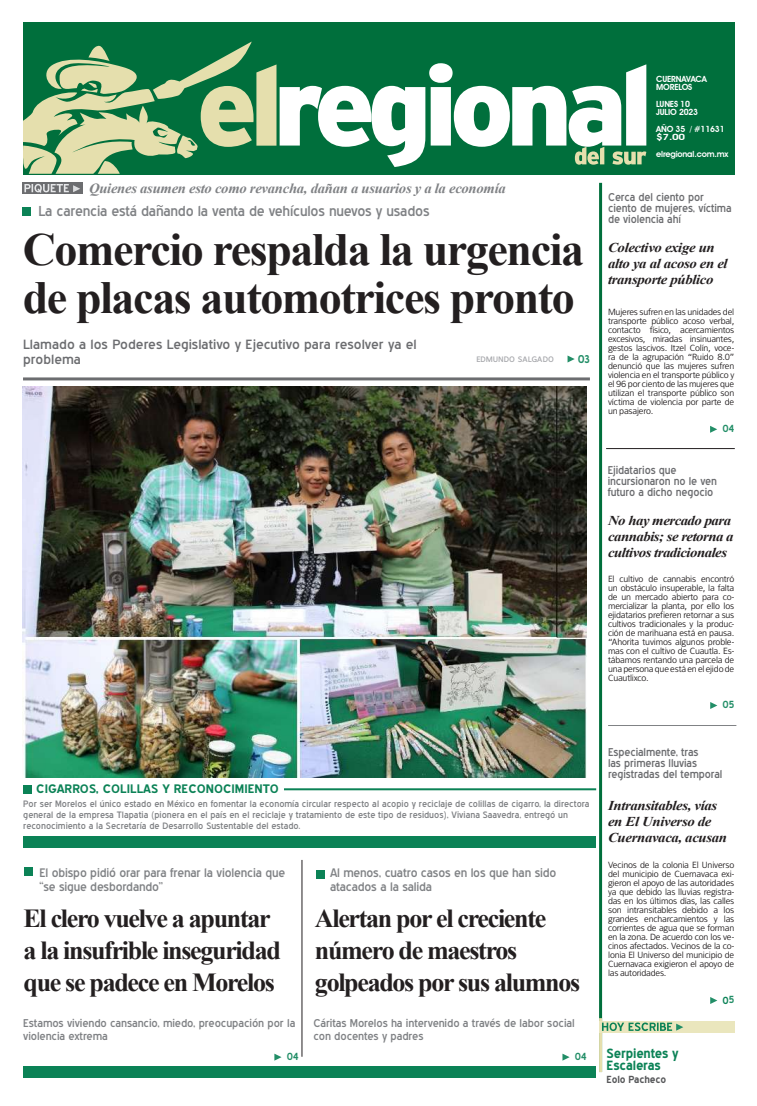
<style>
.page{position:relative;width:757px;height:1106px;background:#fff}
.page>*{position:absolute;margin:0;border:0;box-sizing:border-box;transform-origin:0 0}
.t1{font:700 46px/48px "Times New Roman";letter-spacing:-.03em;color:#231f20}
.t2{font:700 26px/32px "Times New Roman";letter-spacing:-.05em;color:#231f20}
.t3{font:italic 700 14px "Times New Roman";letter-spacing:-.02em;color:#808285;scale:1.05 1}
.t4{font:14px "Blue Highway";letter-spacing:-.015em;color:#808285;scale:1.05 1}
.t5{font:italic 700 13.5px/16px "Times New Roman";letter-spacing:-.025em;color:#231f20;scale:1.1 1}
.t6{font:13px/15px "Blue Highway";color:#6c6d70;scale:1.1 1}
.t7{font:700 13px/12.5px "Blue Highway";letter-spacing:-.015em;color:#0b8256;scale:1.05 1}
.t8{font:12px/14px "Blue Highway";letter-spacing:-.015em;color:#808285;scale:1.05 1}
.t9{font:700 12px "Blue Highway";color:#0b8256;scale:1.1 1}
.t10{font:11px/11px "Blue Highway";letter-spacing:-.01em;color:#6c6d70}
.t11{font:11px/13px "Blue Highway";letter-spacing:-.01em;color:#808285;scale:1.05 1}
.t12{font:700 11px "Blue Highway";color:#228e67}
.t13{font:700 10px "Blue Highway";letter-spacing:-.015em;color:#57585a;scale:1.05 1}
.t14{font:700 10px "Blue Highway";letter-spacing:-.005em;color:#228e67}
.t15{font:700 10px "Blue Highway";color:#0b8256}
.t16{font:9px/9px "Fran Klein";letter-spacing:-.02em;color:#231f20;text-align:justify}
.t17{font:9px/11px "Blue Highway";color:#808285;scale:1.05 1}
.t18{font:600 8.5px/8.3px "Avant Garde IT Cby BT";letter-spacing:-.02em;color:#fff}
.t19{font:700 8px "Fran Klein";color:#a8a9ad;scale:1.05 1}
.s1{color:#228e67}
</style>
<div class="page">
<div style="left:23px;top:183px;width:60px;height:11px;background:#6c6d70"></div>
<div style="left:23px;top:207px;width:8px;height:8px;background:#0b8256"></div>
<div style="left:23px;top:785px;width:8px;height:8px;background:#0b8256"></div>
<div style="left:316px;top:870px;width:8px;height:8px;background:#0b8256"></div>
<hr style="left:599px;top:183px;width:3px;height:889px;background:#006f3c">
<hr style="left:599px;top:1018px;width:3px;height:54px;background:#e5dfad">
<svg style="left:567px;top:355px;width:8px;height:7px"></svg>
<hr style="left:23px;top:377px;width:567px;height:3px;background:#6c6d70">
<div style="left:23px;top:836px;width:573px;height:11px;background:#0b8256"></div>
<div style="left:23px;top:1066px;width:573px;height:11px;background:#0b8256"></div>
<svg style="left:24px;top:184px;width:56px;height:9px"></svg>
<hr style="left:284px;top:788px;width:312px;height:2px;background:#0b8256">
<div style="left:24px;top:867px;width:9px;height:8px;background:#0b8256"></div>
<svg style="left:274px;top:1053px;width:8px;height:7px"></svg>
<svg style="left:562px;top:1053px;width:8px;height:7px"></svg>
<hr style="left:301px;top:860px;width:1px;height:196px;background:#231f20">
<svg style="left:710px;top:426px;width:7px;height:7px"></svg>
<svg style="left:710px;top:997px;width:7px;height:7px"></svg>
<hr style="left:608px;top:725px;width:128px;height:1px;background:#808285">
<svg style="left:710px;top:702px;width:7px;height:7px"></svg>
<hr style="left:606px;top:448px;width:129px;height:1px;background:#231f20">
<div style="left:23px;top:22px;width:711px;height:152px;background:#006f3c"></div>
<svg style="left:280px;top:63px;width:366px;height:104px"></svg>
<svg style="left:24px;top:42px;width:252px;height:132px"></svg>
<svg style="left:575px;top:147px;width:71px;height:18px"></svg>
<div style="left:600px;top:1021px;width:135px;height:11px;background:#eae6bd"></div>
<svg style="left:602px;top:1022px;width:82px;height:9px"></svg>
<img style="left:23px;top:387px;width:564px;height:390px">
<h3 class="t3" style="left:89px;top:179px;width:398px">Quienes asumen esto como revancha, dañan a usuarios y a la economía</h3>
<h3 class="t4" style="left:39px;top:202px;width:374px">La carencia está dañando la venta de vehículos nuevos y usados</h3>
<h1 class="t1" style="left:23px;top:224px;width:563px">Comercio respalda la urgencia de placas automotrices pronto</h1>
<h3 class="t6" style="left:23px;top:337px;width:359px">Llamado a los Poderes Legislativo y Ejecutivo para resolver ya el problema</h3>
<p class="t19" style="left:476px;top:355px;width:75px">EDMUNDO SALGADO</p>
<p class="t12" style="left:578px;top:352px;width:14px">03</p>
<h3 class="t9" style="left:36px;top:782px;width:222px">CIGARROS, COLILLAS Y RECONOCIMIENTO</h3>
<p class="t17" style="left:23px;top:798px;width:541px">Por ser Morelos el único estado en México en fomentar la economía circular respecto al acopio y reciclaje de colillas de cigarro, la directora general de la empresa Tlapatia (pionera en el país en el reciclaje y tratamiento de este tipo de residuos), Viviana Saavedra, entregó un reconocimiento a la Secretaría de Desarrollo Sustentable del estado.</p>
<h3 class="t8" style="left:39px;top:865px;width:236px">El obispo pidió orar para frenar la violencia que “se sigue desbordando”</h3>
<h2 class="t2" style="left:24px;top:901px;width:259px">El clero vuelve a apuntar a la insufrible inseguridad que se padece en Morelos</h2>
<h3 class="t8" style="left:330px;top:865px;width:217px">Al menos, cuatro casos en los que han sido atacados a la salida</h3>
<h2 class="t2" style="left:315px;top:901px;width:267px">Alertan por el creciente número de maestros golpeados por sus alumnos</h2>
<p class="t11" style="left:23px;top:1016px;width:261px">Estamos viviendo cansancio, miedo, preocupación por la violencia extrema</p>
<p class="t14" style="left:287px;top:1050px;width:13px">04</p>
<p class="t14" style="left:575px;top:1050px;width:13px">04</p>
<p class="t11" style="left:313px;top:1016px;width:250px">Cáritas Morelos ha intervenido a través de labor social con docentes y padres</p>
<p class="t18" style="left:656px;top:75px;width:52px">CUERNAVACA<br>MORELOS</p>
<p class="t18" style="left:656px;top:100px;width:44px">LUNES 10<br>JULIO 2023</p>
<p class="t18" style="left:656px;top:125px;width:70px">AÑO 35 / #11631 $7.00</p>
<p class="t18" style="left:656px;top:149px;width:74px">elregional.com.mx</p>
<p class="t10" style="left:608px;top:192px;width:125px">Cerca del ciento por ciento de mujeres, víctima de violencia ahí</p>
<h3 class="t5" style="left:608px;top:239px;width:110px">Colectivo exige un alto ya al acoso en el transporte público</h3>
<p class="t16" style="left:608px;top:307px;width:128px">Mujeres sufren en las unidades del transporte público acoso verbal, contacto físico, acercamientos excesivos, miradas insinuantes, gestos lascivos. Itzel Colín, voce&shy;ra de la agrupación “Ruido 8.0” denunció que las mujeres sufren violencia en el transporte público y el 96 por ciento de las mujeres que utilizan el transporte público son víctima de violencia por parte de un pasajero.</p>
<p class="t14" style="left:722px;top:422px;width:13px">04</p>
<p class="t10" style="left:608px;top:465px;width:111px">Ejidatarios que incursionaron no le ven futuro a dicho negocio</p>
<h3 class="t5" style="left:608px;top:512px;width:116px">No hay mercado para cannabis; se retorna a cultivos tradicionales</h3>
<p class="t16" style="left:608px;top:574px;width:128px">El cultivo de cannabis encontró un obstáculo insuperable, la falta de un mercado abierto para co&shy;mercializar la planta, por ello los ejidatarios prefieren retornar a sus cultivos tradicionales y la produc&shy;ción de marihuana está en pausa. “Ahorita tuvimos algunos proble&shy;mas con el cultivo de Cuautla. Es&shy;tábamos rentando una parcela de una persona que está en el ejido de Cuautlixco.</p>
<p class="t14" style="left:722px;top:698px;width:13px">05</p>
<p class="t10" style="left:608px;top:746px;width:116px">Especialmente, tras<br>las primeras lluvias registradas del temporal</p>
<h3 class="t5" style="left:608px;top:797px;width:110px">Intransitables, vías en El Universo de<br>Cuernavaca, acusan</h3>
<p class="t16" style="left:608px;top:860px;width:128px">Vecinos de la colonia El Universo del municipio de Cuernavaca exi&shy;gieron el apoyo de las autoridades ya que debido las lluvias registra&shy;das en los últimos días, las calles son intransitables debido a los grandes encharcamientos y las corrientes de agua que se forman en la zona. De acuerdo con los ve&shy;cinos afectados. Vecinos de la co&shy;lonia El Universo del municipio de Cuernavaca exigieron el apoyo de las autoridades.</p>
<p class="t15" style="left:722px;top:994px;width:13px">0<span class="s1">5</span></p>
<h3 class="t7" style="left:607px;top:1046px;width:70px">Serpientes y<br>Escaleras</h3>
<p class="t13" style="left:607px;top:1073px;width:58px">Eolo Pacheco</p>
</div>
